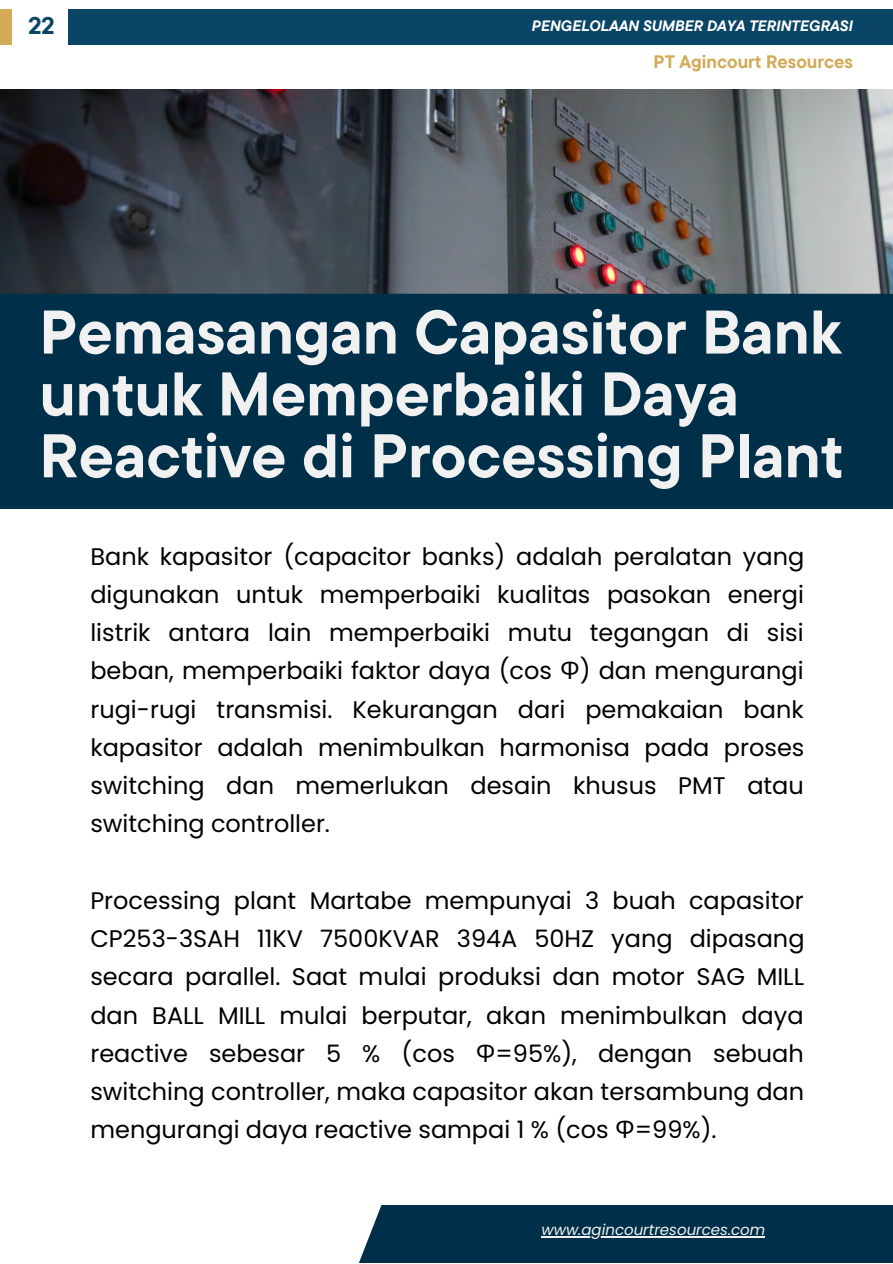
<style>
.page{position:relative;width:893px;height:1264px;background:#fff}
.page>*{position:absolute;margin:0;border:0;box-sizing:border-box;transform-origin:0 0}
.t1{font:700 61.5px/61.8px "TT Commons Pro";color:#f1f1f1}
.t2{font:24px/38.2px "Poppins";color:#000;text-align:justify}
.t3{font:700 24px "TT Commons Pro";color:#0b4566}
.t4{font:700 18px "TT Commons Pro";color:#d2aa58}
.t5{font:italic 700 15px "TT Commons Pro";color:#fff}
.t6{font:italic 15px "Poppins";color:#f1f1f1}
.s1{font-family:"Noto Sans Georgian"}
</style>
<div class="page">
<img style="left:0;top:89px;width:892px;height:205px">
<div style="left:0;top:294px;width:892px;height:215px;background:#003049"></div>
<div style="left:347px;top:1204px;width:545px;height:58px;background:#003049"></div>
<hr style="left:541px;top:1236px;width:224px;height:1px;background:#f1f1f1">
<div style="left:0;top:9px;width:11px;height:36px;background:#d2aa58"></div>
<div style="left:68px;top:9px;width:824px;height:36px;background:#0b4566"></div>
<p class="t3" style="left:28px;top:10px;width:28px">22</p>
<p class="t5" style="left:532px;top:16px;width:322px">PENGELOLAAN SUMBER DAYA TERINTEGRASI</p>
<p class="t4" style="left:653px;top:50px;width:201px">PT Agincourt Resources</p>
<p class="t1" style="left:40px;top:299px;width:805px">Pemasangan Capasitor Bank untuk Memperbaiki Daya<br>Reactive di Processing Plant</p>
<p class="t2" style="left:90px;top:537px;width:715px">Bank kapasitor (capacitor banks) adalah peralatan yang digunakan untuk memperbaiki kualitas pasokan energi listrik antara lain memperbaiki mutu tegangan di sisi beban, memperbaiki faktor daya (cos <span class="s1">Ⴔ</span>) dan mengurangi rugi-rugi transmisi. Kekurangan dari pemakaian bank kapasitor adalah menimbulkan harmonisa pada proses switching dan memerlukan desain khusus PMT atau switching controller.</p>
<p class="t2" style="left:90px;top:881px;width:715px">Processing plant Martabe mempunyai 3 buah capasitor CP253-3SAH 11KV 7500KVAR 394A 50HZ yang dipasang secara parallel. Saat mulai produksi dan motor SAG MILL dan BALL MILL mulai berputar, akan menimbulkan daya reactive sebesar 5 % (cos <span class="s1">Ⴔ</span>=95%), dengan sebuah switching controller, maka capasitor akan tersambung dan mengurangi daya reactive sampai 1 % (cos <span class="s1">Ⴔ</span>=99%).</p>
<p class="t6" style="left:541px;top:1219px;width:225px">www.agincourtresources.com</p>
</div>
